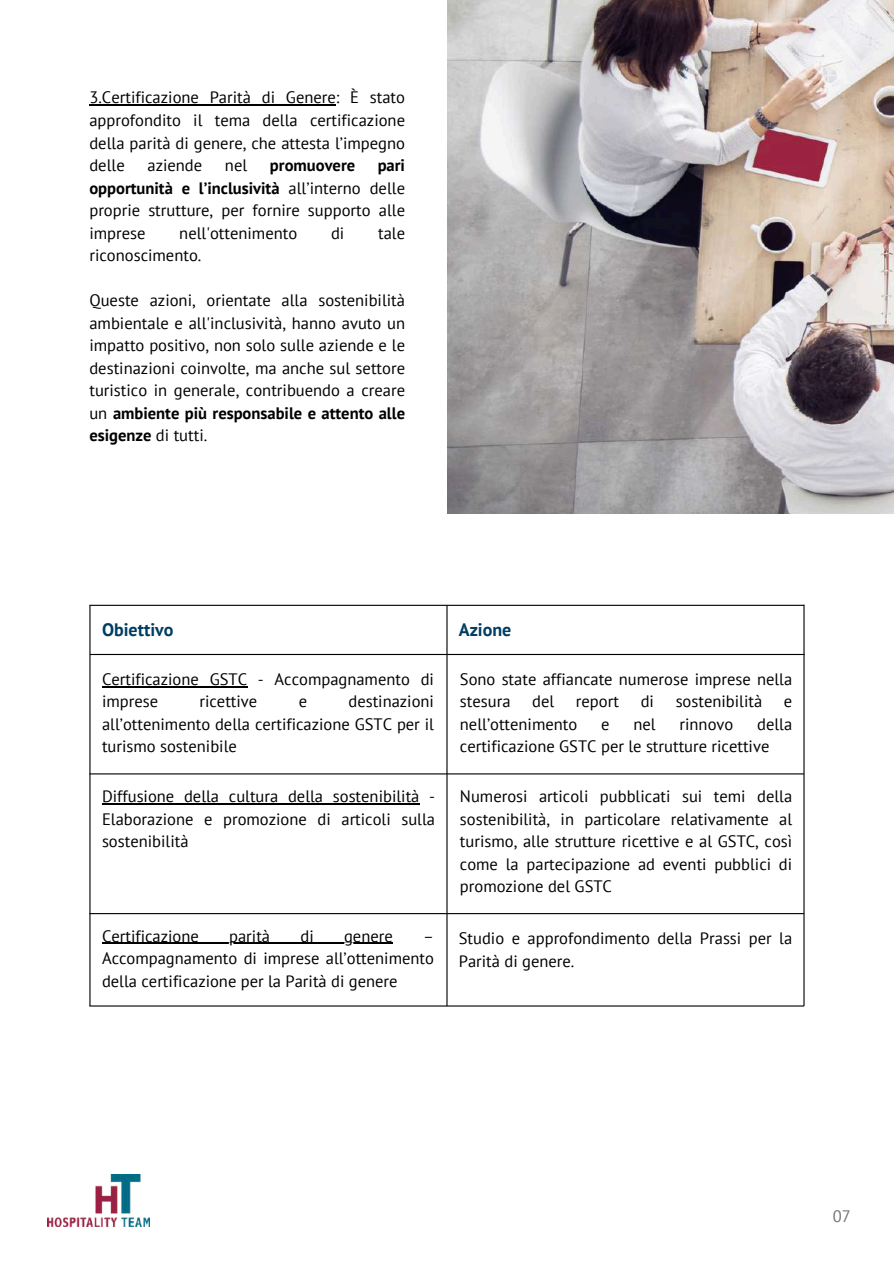
<style>
.page{position:relative;width:894px;height:1264px;background:#fff}
.page>*{position:absolute;margin:0;border:0;box-sizing:border-box;transform-origin:0 0}
.t1{font:700 18px "PT Sans";color:#003d62}
.t2{font:16.5px/22.5px "PT Sans";color:#000001;text-align:justify}
.t3{font:700 16.5px "PT Sans";color:#000001}
.t4{font:16.5px "PT Sans";color:#6e7379}
.s1{font-weight:700}
</style>
<div class="page">
<img style="left:447px;top:0;width:446px;height:513px">
<hr style="left:89px;top:105px;width:247px;height:1px;background:#000001">
<hr style="left:89px;top:605px;width:1px;height:401px;background:#000001">
<hr style="left:89px;top:604px;width:714px;height:2px;background:#000001">
<hr style="left:90px;top:654px;width:714px;height:1px;background:#000001">
<hr style="left:89px;top:773px;width:714px;height:1px;background:#000001">
<hr style="left:89px;top:913px;width:714px;height:1px;background:#000001">
<hr style="left:89px;top:1005px;width:714px;height:1px;background:#000001">
<hr style="left:446px;top:605px;width:1px;height:401px;background:#000001">
<hr style="left:803px;top:604px;width:1px;height:402px;background:#000001">
<hr style="left:102px;top:686px;width:145px;height:1px;background:#000001">
<hr style="left:102px;top:803px;width:317px;height:1px;background:#000001">
<hr style="left:102px;top:942px;width:290px;height:2px;background:#000001">
<img style="left:47px;top:1174px;width:103px;height:52px">
<p class="t2" style="left:89px;top:86px;width:317px">3.Certificazione Parità di Genere: È stato approfondito il tema della certificazione della parità di genere, che attesta l’impegno delle</p>
<p class="t2" style="left:89px;top:154px;width:317px;text-indent:288px"><span class="s1">pari opportunità e l’inclusività</span> all’interno delle proprie strutture, per fornire supporto alle imprese</p>
<p class="t2" style="left:147px;top:154px;width:56px">aziende</p>
<p class="t2" style="left:225px;top:154px;width:24px">nel</p>
<p class="t3" style="left:270px;top:154px;width:87px">promuovere</p>
<p class="t2" style="left:179px;top:221px;width:119px">nell'ottenimento</p>
<p class="t2" style="left:331px;top:221px;width:15px">di</p>
<p class="t2" style="left:378px;top:221px;width:29px">tale</p>
<p class="t2" style="left:89px;top:244px;width:113px">riconoscimento.</p>
<p class="t2" style="left:89px;top:289px;width:317px">Queste azioni, orientate alla sostenibilità ambientale e all'inclusività, hanno avuto un impatto positivo, non solo sulle aziende e le destinazioni coinvolte, ma anche sul settore turistico in generale, contribuendo a creare un <span class="s1">ambiente più responsabile e attento alle esigenze</span> di tutti.</p>
<p class="t1" style="left:102px;top:617px;width:73px">Obiettivo</p>
<p class="t1" style="left:458px;top:617px;width:54px">Azione</p>
<p class="t2" style="left:460px;top:667px;width:334px">Sono state affiancate numerose imprese nella stesura</p>
<p class="t2" style="left:102px;top:667px;width:333px">Certificazione GSTC - Accompagnamento di imprese</p>
<p class="t2" style="left:532px;top:690px;width:24px">del</p>
<p class="t2" style="left:576px;top:690px;width:44px">report</p>
<p class="t2" style="left:640px;top:690px;width:15px">di</p>
<p class="t2" style="left:675px;top:690px;width:88px">sostenibilità</p>
<p class="t2" style="left:783px;top:690px;width:10px">e</p>
<p class="t2" style="left:460px;top:712px;width:119px">nell’ottenimento</p>
<p class="t2" style="left:601px;top:712px;width:10px">e</p>
<p class="t2" style="left:633px;top:712px;width:24px">nel</p>
<p class="t2" style="left:679px;top:712px;width:55px">rinnovo</p>
<p class="t2" style="left:102px;top:690px;width:333px;text-indent:246px">destinazioni all’ottenimento della certificazione GSTC per il turismo sostenibile</p>
<p class="t2" style="left:102px;top:784px;width:334px">Diffusione della cultura della sostenibilità - Elaborazione e promozione di articoli sulla sostenibilità</p>
<p class="t2" style="left:199px;top:690px;width:59px">ricettive</p>
<p class="t2" style="left:298px;top:690px;width:10px">e</p>
<p class="t2" style="left:460px;top:712px;width:334px;text-indent:297px">della certificazione GSTC per le strutture ricettive</p>
<p class="t2" style="left:460px;top:784px;width:334px">Numerosi articoli pubblicati sui temi della sostenibilità, in particolare relativamente al turismo, alle strutture ricettive e al GSTC, così come la partecipazione ad eventi pubblici di promozione del GSTC</p>
<p class="t2" style="left:458px;top:926px;width:335px">Studio e approfondimento della Prassi per la<br>Parità di genere.</p>
<p class="t2" style="left:102px;top:924px;width:98px">Certificazione</p>
<p class="t2" style="left:229px;top:924px;width:42px">parità</p>
<p class="t2" style="left:300px;top:924px;width:15px">di</p>
<p class="t2" style="left:344px;top:924px;width:50px">genere</p>
<p class="t2" style="left:102px;top:924px;width:333px;text-indent:321px">– Accompagnamento di imprese all’ottenimento della certificazione per la Parità di genere</p>
<p class="t4" style="left:832px;top:1204px;width:20px">07</p>
</div>
